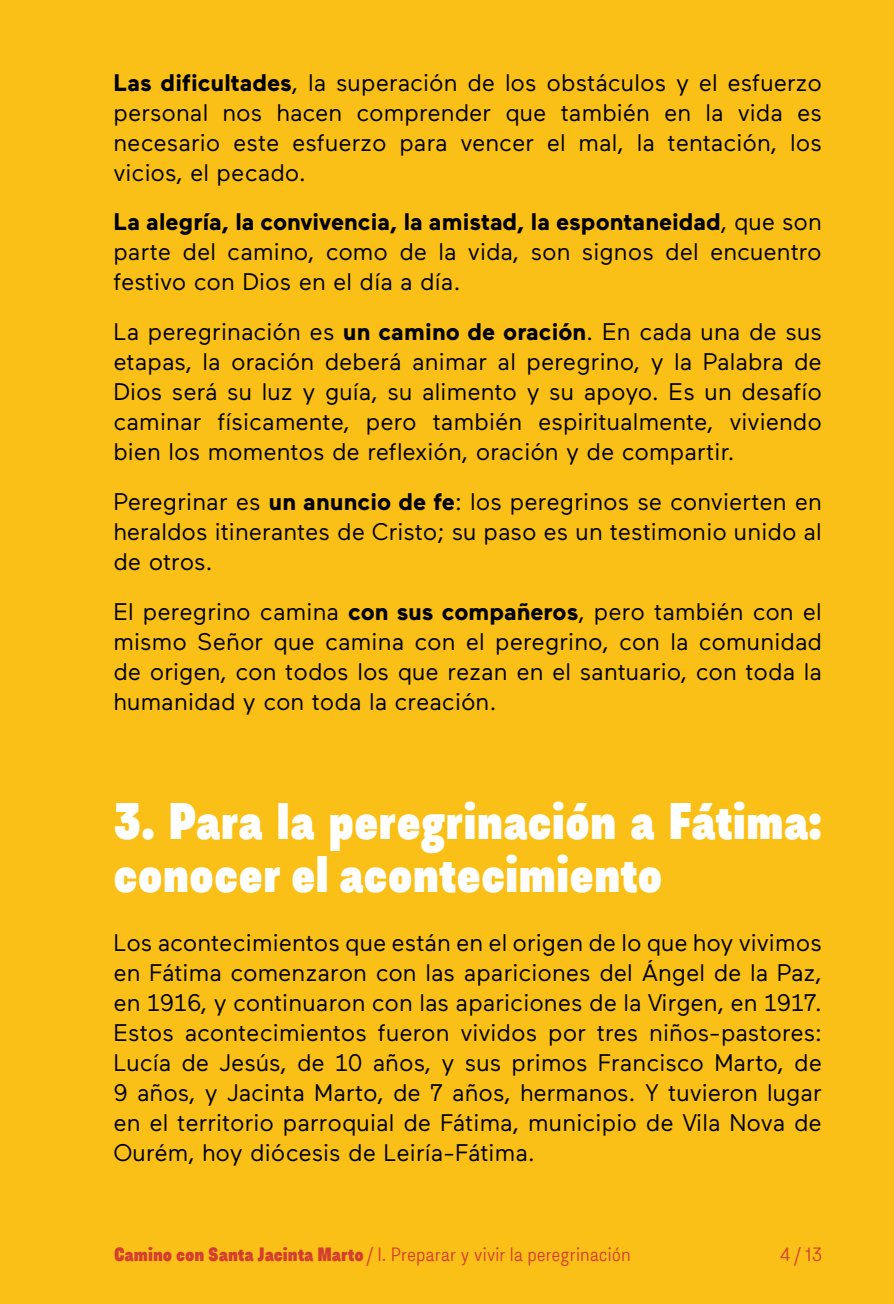
<style>
.page{position:relative;width:894px;height:1304px;background:#fff}
.page>*{position:absolute;margin:0;border:0;box-sizing:border-box;transform-origin:0 0}
.t1{font:800 48px/52.8px "Asket Condensed";color:#fff}
.t2{font:24px/30px "Maax";color:#000;text-align:justify}
.t3{font:300 18px "Asket Narrow";color:#d43e30}
.s1{font-weight:700}
.s2{font-family:"Asket Condensed";font-weight:800}
</style>
<div class="page">
<div style="left:0;top:0;width:893px;height:1304px;background:#fac017"></div>
<p class="t2" style="left:113px;top:68px;width:710px"><span class="s1">Las dificultades</span>, la superación de los obstáculos y el esfuerzo personal nos hacen comprender que también en la vida es necesario este esfuerzo para vencer el mal, la tentación, los vicios, el pecado.</p>
<p class="t2" style="left:113px;top:207px;width:710px"><span class="s1">La alegría, la convivencia, la amistad, la espontaneidad</span>, que son parte del camino, como de la vida, son signos del encuentro festivo con Dios en el día a día.</p>
<p class="t2" style="left:113px;top:317px;width:710px">La peregrinación es <span class="s1">un camino de oración</span>. En cada una de sus etapas, la oración deberá animar al peregrino, y la Palabra de Dios será su luz y guía, su alimento y su apoyo. Es un desafío caminar físicamente, pero también espiritualmente, viviendo bien los momentos de reflexión, oración y de compartir.</p>
<p class="t2" style="left:113px;top:487px;width:710px">Peregrinar es <span class="s1">un anuncio de fe</span>: los peregrinos se convierten en heraldos itinerantes de Cristo; su paso es un testimonio unido al de otros.</p>
<p class="t2" style="left:113px;top:597px;width:710px">El peregrino camina <span class="s1">con sus compañeros</span>, pero también con el mismo Señor que camina con el peregrino, con la comunidad de origen, con todos los que rezan en el santuario, con toda la humanidad y con toda la creación.</p>
<h1 class="t1" style="left:113px;top:795px;width:710px">3. Para la peregrinación a Fátima: conocer el acontecimiento</h1>
<p class="t2" style="left:113px;top:927px;width:710px">Los acontecimientos que están en el origen de lo que hoy vivimos en Fátima comenzaron con las apariciones del Ángel de la Paz, en 1916, y continuaron con las apariciones de la Virgen, en 1917.<br>Estos acontecimientos fueron vividos por tres niños-pastores:<br>Lucía de Jesús, de 10 años, y sus primos Francisco Marto, de 9 años, y Jacinta Marto, de 7 años, hermanos. Y tuvieron lugar en el territorio parroquial de Fátima, municipio de Vila Nova de Ourém, hoy diócesis de Leiría-Fátima.</p>
<p class="t3" style="left:114px;top:1241px;width:518px"><span class="s2">Camino con Santa Jacinta Marto</span> / I. Preparar y vivir la peregrinación</p>
<p class="t3" style="left:779px;top:1241px;width:44px">4 / 13</p>
</div>
